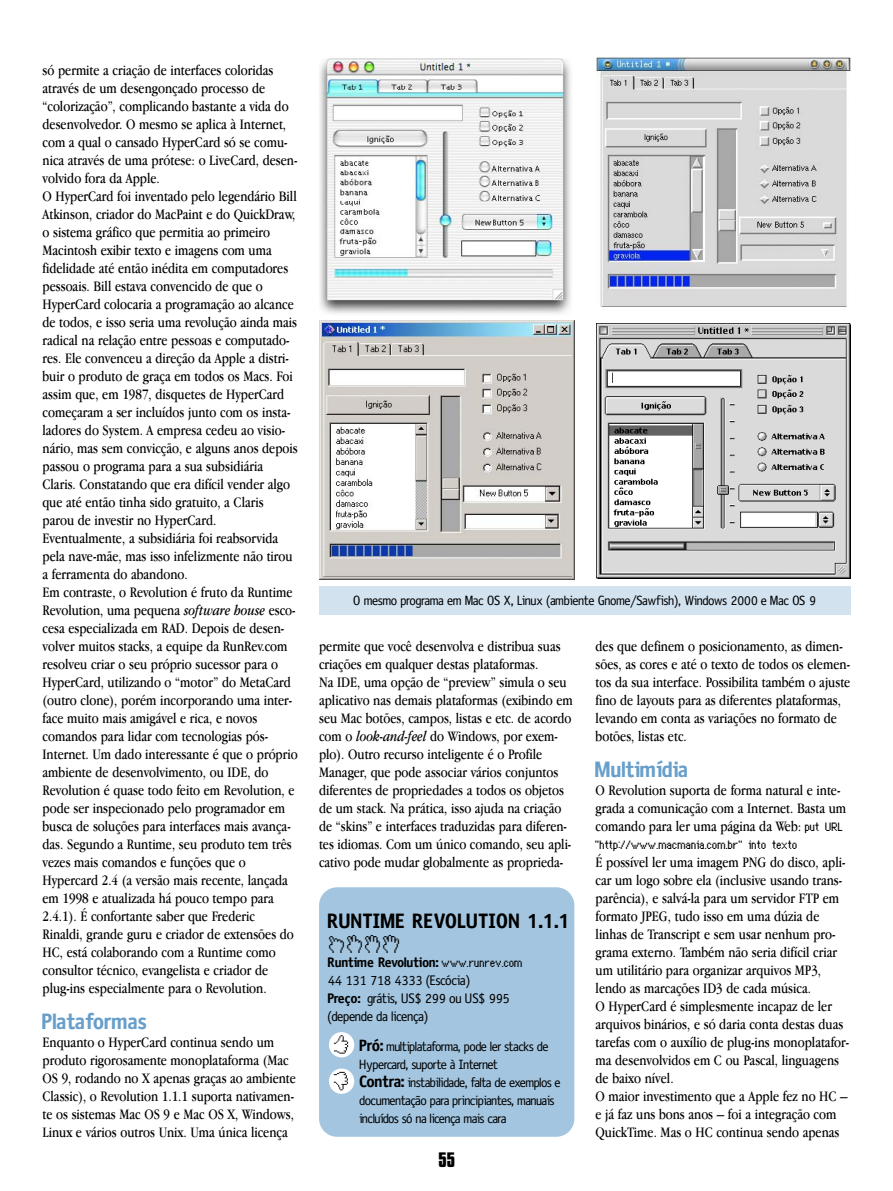
<style>
.page{position:relative;width:893px;height:1191px;background:#fff}
.page>*{position:absolute;margin:0;border:0;box-sizing:border-box;transform-origin:0 0}
.t1{font:27px "Macmania Garamond Normal";color:#000}
.t2{font:700 22.5px "Obscena";color:#689fca}
.t3{font:700 21px "Obscena";letter-spacing:.015em;color:#000}
.t4{font:700 18px "Compacta BT";color:#000}
.t5{font:15px/18px "Macmania Garamond Normal";color:#000}
.t6{font:13.95px/18px "Obscena";color:#000}
.t7{font:13.5px/18px "Obscena";letter-spacing:-.01em;color:#000}
.t8{font:13.5px "Genoveva";color:#000}
.s1{font-style:italic}
.s2{font-weight:700;font-size:16.5px}
.s3{font-family:"Genoveva";font-size:13.5px}
.s4{font-weight:700}
</style>
<div class="page">
<div style="left:319px;top:887px;width:255px;height:250px;background:#a3c5df;border-radius:18px"></div>
<div style="left:329px;top:1069px;width:25px;height:25px;background:#fff;border-radius:50%"></div>
<svg style="left:334px;top:1072px;width:14px;height:18px"></svg>
<div style="left:329px;top:1032px;width:25px;height:25px;background:#fff;border-radius:50%"></div>
<svg style="left:334px;top:1035px;width:14px;height:19px"></svg>
<div style="left:319px;top:586px;width:531px;height:29px;background:#d2e2ef"></div>
<img style="left:596px;top:57px;width:254px;height:250px">
<img style="left:597px;top:323px;width:253px;height:255px">
<img style="left:319px;top:58px;width:252px;height:256px">
<img style="left:319px;top:320px;width:255px;height:260px">
<p class="t5" style="left:43px;top:62px;width:257px">só permite a criação de interfaces coloridas através de um desengonçado processo de “colorização”, complicando bastante a vida do desenvolvedor. O mesmo se aplica à Internet, com a qual o cansado HyperCard só se comu&shy;nica através de uma prótese: o LiveCard, desen&shy;volvido fora da Apple.<br>O HyperCard foi inventado pelo legendário Bill Atkinson, criador do MacPaint e do QuickDraw, o sistema gráfico que permitia ao primeiro Macintosh exibir texto e imagens com uma fidelidade até então inédita em computadores pessoais. Bill estava convencido de que o HyperCard colocaria a programação ao alcance de todos, e isso seria uma revolução ainda mais radical na relação entre pessoas e computado&shy;res. Ele convenceu a direção da Apple a distri&shy;buir o produto de graça em todos os Macs. Foi assim que, em 1987, disquetes de HyperCard começaram a ser incluídos junto com os insta&shy;ladores do System. A empresa cedeu ao visio&shy;nário, mas sem convicção, e alguns anos depois passou o programa para a sua subsidiária Claris. Constatando que era difícil vender algo que até então tinha sido gratuito, a Claris parou de investir no HyperCard.<br>Eventualmente, a subsidiária foi reabsorvida pela nave-mãe, mas isso infelizmente não tirou a ferramenta do abandono.<br>Em contraste, o Revolution é fruto da Runtime Revolution, uma pequena <span class="s1">software house</span> esco&shy;cesa especializada em RAD. Depois de desen&shy;volver muitos stacks, a equipe da RunRev.com resolveu criar o seu próprio sucessor para o HyperCard, utilizando o “motor” do MetaCard (outro clone), porém incorporando uma inter&shy;face muito mais amigável e rica, e novos comandos para lidar com tecnologias pós-Internet. Um dado interessante é que o próprio ambiente de desenvolvimento, ou IDE, do Revolution é quase todo feito em Revolution, e pode ser inspecionado pelo programador em busca de soluções para interfaces mais avança&shy;das. Segundo a Runtime, seu produto tem três vezes mais comandos e funções que o Hypercard 2.4 (a versão mais recente, lançada em 1998 e atualizada há pouco tempo para 2.4.1). É confortante saber que Frederic Rinaldi, grande guru e criador de extensões do HC, está colaborando com a Runtime como consultor técnico, evangelista e criador de plug-ins especialmente para o Revolution.</p>
<h2 class="t2" style="left:43px;top:1013px;width:106px">Plataformas</h2>
<p class="t5" style="left:43px;top:1034px;width:255px">Enquanto o HyperCard continua sendo um produto rigorosamente monoplataforma (Mac OS 9, rodando no X apenas graças ao ambiente Classic), o Revolution 1.1.1 suporta nativamen&shy;te os sistemas Mac OS 9 e Mac OS X, Windows, Linux e vários outros Unix. Uma única licença</p>
<p class="t7" style="left:360px;top:1038px;width:203px"><span class="s2">Pró:</span> multiplataforma, pode ler stacks de Hypercard, suporte à Internet<br><span class="s2">Contra:</span> instabilidade, falta de exemplos e documentação para principiantes, manuais incluídos só na licença mais cara</p>
<p class="t7" style="left:354px;top:592px;width:464px">O mesmo programa em Mac OS X, Linux (ambiente Gnome/Sawfish), Windows 2000 e Mac OS 9</p>
<p class="t5" style="left:319px;top:638px;width:255px">permite que você desenvolva e distribua suas criações em qualquer destas plataformas.<br>Na IDE, uma opção de “preview” simula o seu aplicativo nas demais plataformas (exibindo em seu Mac botões, campos, listas e etc. de acordo com o <span class="s1">look-and-feel</span> do Windows, por exem&shy;plo). Outro recurso inteligente é o Profile Manager, que pode associar vários conjuntos diferentes de propriedades a todos os objetos de um stack. Na prática, isso ajuda na criação de “skins” e interfaces traduzidas para diferen&shy;tes idiomas. Com um único comando, seu apli&shy;cativo pode mudar globalmente as proprieda-</p>
<p class="t5" style="left:595px;top:638px;width:256px">des que definem o posicionamento, as dimen&shy;sões, as cores e até o texto de todos os elemen&shy;tos da sua interface. Possibilita também o ajuste fino de layouts para as diferentes plataformas, levando em conta as variações no formato de botões, listas etc.</p>
<h2 class="t2" style="left:595px;top:761px;width:95px">Multimídia</h2>
<p class="t5" style="left:595px;top:782px;width:252px">O Revolution suporta de forma natural e inte&shy;grada a comunicação com a Internet. Basta um comando para ler uma página da Web: <span class="s3">put URL</span></p>
<p class="t8" style="left:595px;top:836px;width:204px">"http://www.macmania.com.br" into texto</p>
<p class="t5" style="left:595px;top:854px;width:255px">É possível ler uma imagem PNG do disco, apli&shy;car um logo sobre ela (inclusive usando trans&shy;parência), e salvá-la para um servidor FTP em formato JPEG, tudo isso em uma dúzia de linhas de Transcript e sem usar nenhum pro&shy;grama externo. Também não seria difícil criar um utilitário para organizar arquivos MP3, lendo as marcações ID3 de cada música.<br>O HyperCard é simplesmente incapaz de ler arquivos binários, e só daria conta destas duas tarefas com o auxílio de plug-ins monoplatafor&shy;ma desenvolvidos em C ou Pascal, linguagens de baixo nível.<br>O maior investimento que a Apple fez no HC – e já faz uns bons anos – foi a integração com QuickTime. Mas o HC continua sendo apenas</p>
<h3 class="t3" style="left:328px;top:914px;width:243px">RUNTIME REVOLUTION 1.1.1</h3>
<h1 class="t1" style="left:328px;top:934px;width:75px">¡™£¢</h1>
<p class="t6" style="left:328px;top:955px;width:196px"><span class="s4">Runtime Revolution:</span> <span class="s3">www.runrev.com<br></span>44 131 718 4333 (Escócia)<br><span class="s4">Preço:</span> grátis, US$ 299 ou US$ 995 (depende da licença)</p>
<p class="t4" style="left:438px;top:1151px;width:18px">55</p>
</div>
